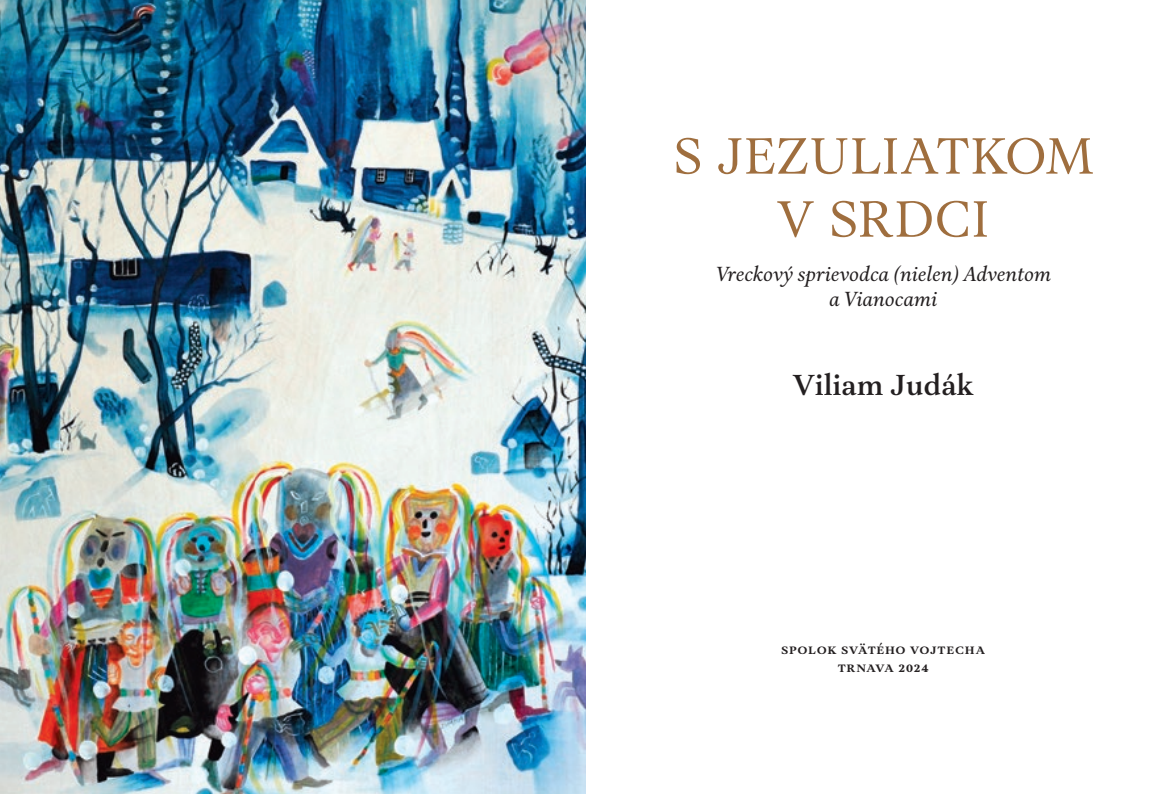
<style>
.page{position:relative;width:1171px;height:794px;background:#fff}
.page>*{position:absolute;margin:0;border:0;box-sizing:border-box;transform-origin:0 0}
.t1{font:52.5px/63px "Aria Text G1";letter-spacing:-.01em;color:#9f6e3e;text-align:center}
.t2{font:600 29.93px "Aria Text G1";color:#231f20}
.t3{font:italic 21px/25.2px "Aria Text G2";color:#231f20;text-align:center}
.t4{font:600 14.88px/17.8px "Aria Text G3";letter-spacing:.035em;color:#231f20;text-align:center}
</style>
<div class="page">
<img style="left:0;top:0;width:585px;height:794px">
<h1 class="t1" style="left:673px;top:127px;width:422px">S JEZULIATKOM<br>V SRDCI</h1>
<p class="t3" style="left:715px;top:263px;width:337px">Vreckový sprievodca (nielen) Adventom a Vianocami</p>
<h2 class="t2" style="left:793px;top:367px;width:182px">Viliam Judák</h2>
<p class="t4" style="left:781px;top:641px;width:205px">SPOLOK SVÄTÉHO VOJTECHA<br>TRNAVA 2024</p>
</div>
